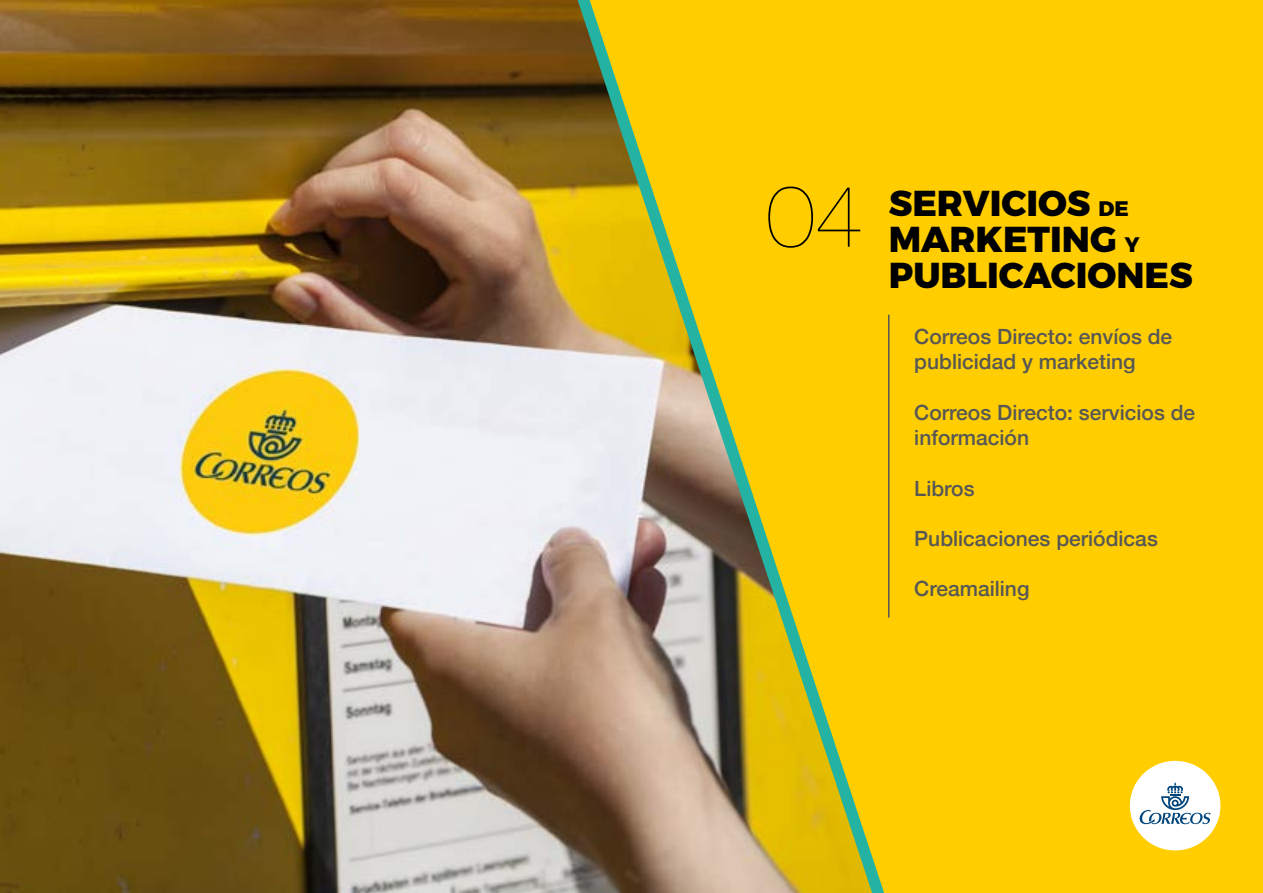
<style>
.page{position:relative;width:1263px;height:893px;background:#ffcd00}
.page>*{position:absolute;margin:0;border:0;box-sizing:border-box;transform-origin:0 0}
.t1{font:200 87px "Helvetica Neue";color:#000}
.t2{font:800 36px/36px "Montserrat";color:#000}
.t3{font:500 21px/25.2px "Helvetica Neue";color:#575756}
.s1{font-size:21px}
</style>
<div class="page">
<img style="left:0;top:0;width:578px;height:893px">
<hr style="left:888px;top:315px;width:1px;height:303px;background:#575756">
<svg style="left:578px;top:0;width:306px;height:893px"></svg>
<div style="left:1130px;top:761px;width:90px;height:89px;background:#fff;border-radius:50%"></div>
<svg style="left:1139px;top:782px;width:72px;height:42px"></svg>
<h1 class="t1" style="left:766px;top:166px;width:98px">04</h1>
<h2 class="t2" style="left:889px;top:186px;width:305px">SERVICIOS <span class="s1">DE<br></span>MARKETING <span class="s1">Y<br></span>PUBLICACIONES</h2>
<p class="t3" style="left:914px;top:322px;width:259px">Correos Directo: envíos de publicidad y marketing</p>
<p class="t3" style="left:914px;top:398px;width:282px">Correos Directo: servicios de información</p>
<p class="t3" style="left:914px;top:474px;width:62px">Libros</p>
<p class="t3" style="left:914px;top:524px;width:245px">Publicaciones periódicas</p>
<p class="t3" style="left:914px;top:574px;width:117px">Creamailing</p>
</div>
